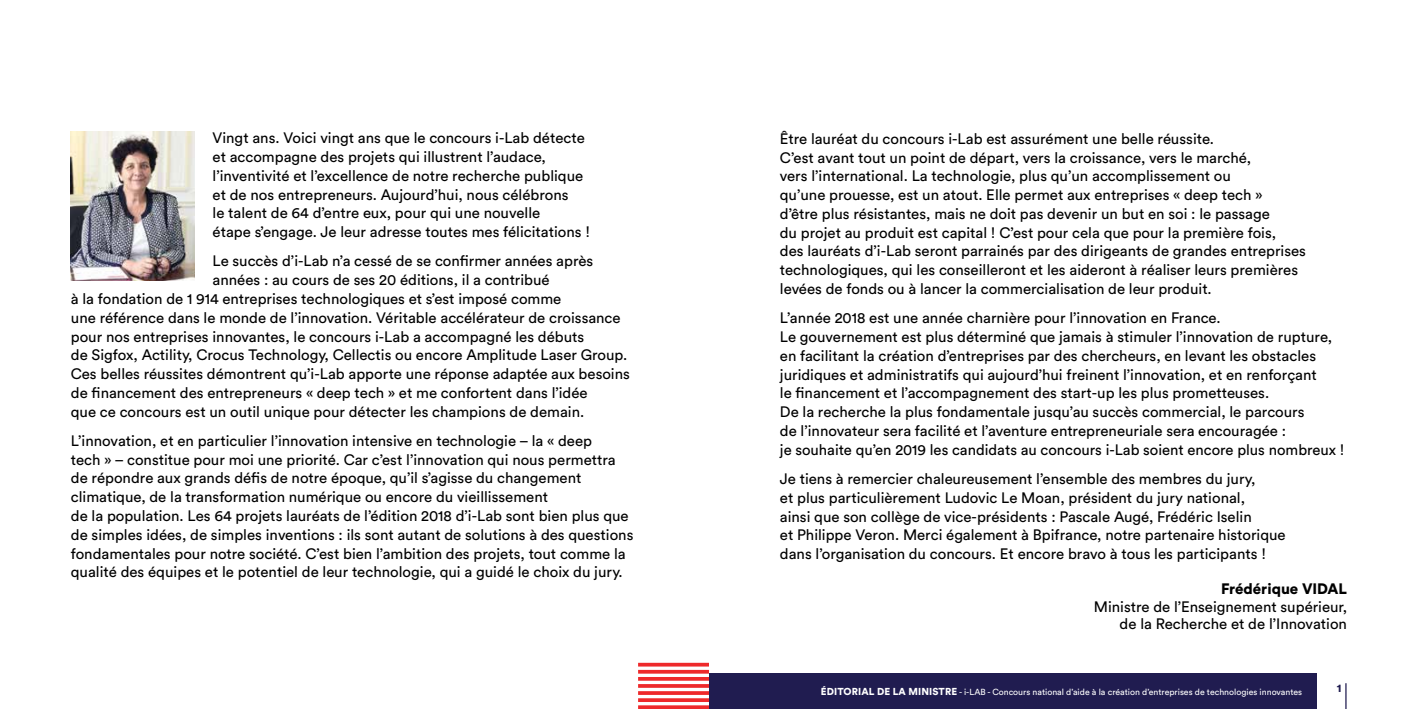
<style>
.page{position:relative;width:1418px;height:709px;background:#fff}
.page>*{position:absolute;margin:0;border:0;box-sizing:border-box;transform-origin:0 0}
.t1{font:15px/18.8px "Circular Std";color:#000}
.t2{font:900 15px "Circular Std";color:#000}
.t3{font:900 11.25px "Circular Std";color:#201c50}
.t4{font:8.75px "Circular Std";color:#fff}
.s1{font-weight:900;font-size:10px}
</style>
<div class="page">
<div style="left:709px;top:674px;width:607px;height:35px;background:#201c50"></div>
<svg style="left:1345px;top:683px;width:1px;height:26px"></svg>
<img style="left:71px;top:131px;width:124px;height:150px">
<svg style="left:638px;top:662px;width:71px;height:4px"></svg>
<hr style="left:638px;top:670px;width:71px;height:3px;background:#ee292b">
<hr style="left:638px;top:677px;width:71px;height:3px;background:#ee292b">
<svg style="left:638px;top:684px;width:71px;height:4px"></svg>
<svg style="left:638px;top:691px;width:71px;height:4px"></svg>
<svg style="left:638px;top:698px;width:71px;height:4px"></svg>
<svg style="left:638px;top:705px;width:71px;height:4px"></svg>
<p class="t1" style="left:212px;top:128px;width:379px">Vingt ans. Voici vingt ans que le concours i-Lab détecte et accompagne des projets qui illustrent l’audace, l’inventivité et l’excellence de notre recherche publique et de nos entrepreneurs. Aujourd’hui, nous célébrons<br>le talent de 64 d’entre eux, pour qui une nouvelle<br>étape s’engage. Je leur adresse toutes mes félicitations !</p>
<p class="t1" style="left:212px;top:252px;width:382px">Le succès d’i-Lab n’a cessé de se confirmer années après</p>
<p class="t1" style="left:212px;top:270px;width:338px">années : au cours de ses 20 éditions, il a contribué</p>
<p class="t1" style="left:71px;top:289px;width:492px">à la fondation de 1 914 entreprises technologiques et s’est imposé comme</p>
<p class="t1" style="left:71px;top:308px;width:551px">une référence dans le monde de l’innovation. Véritable accélérateur de croissance</p>
<p class="t1" style="left:71px;top:327px;width:515px">pour nos entreprises innovantes, le concours i-Lab a accompagné les débuts</p>
<p class="t1" style="left:71px;top:345px;width:558px">de Sigfox, Actility, Crocus Technology, Cellectis ou encore Amplitude Laser Group.</p>
<p class="t1" style="left:71px;top:364px;width:560px">Ces belles réussites démontrent qu’i-Lab apporte une réponse adaptée aux besoins</p>
<p class="t1" style="left:71px;top:383px;width:518px">de financement des entrepreneurs « deep tech » et me confortent dans l’idée</p>
<p class="t1" style="left:71px;top:402px;width:515px">que ce concours est un outil unique pour détecter les champions de demain.</p>
<p class="t1" style="left:71px;top:431px;width:564px">L’innovation, et en particulier l’innovation intensive en technologie – la « deep<br>tech » – constitue pour moi une priorité. Car c’est l’innovation qui nous permettra de répondre aux grands défis de notre époque, qu’il s’agisse du changement climatique, de la transformation numérique ou encore du vieillissement<br>de la population. Les 64 projets lauréats de l’édition 2018 d’i-Lab sont bien plus que de simples idées, de simples inventions : ils sont autant de solutions à des questions fondamentales pour notre société. C’est bien l’ambition des projets, tout comme la qualité des équipes et le potentiel de leur technologie, qui a guidé le choix du jury.</p>
<p class="t1" style="left:780px;top:129px;width:527px">Être lauréat du concours i-Lab est assurément une belle réussite.<br>C’est avant tout un point de départ, vers la croissance, vers le marché,<br>vers l’international. La technologie, plus qu’un accomplissement ou<br>qu’une prouesse, est un atout. Elle permet aux entreprises « deep tech »<br>d’être plus résistantes, mais ne doit pas devenir un but en soi : le passage<br>du projet au produit est capital ! C’est pour cela que pour la première fois,<br>des lauréats d’i-Lab seront parrainés par des dirigeants de grandes entreprises technologiques, qui les conseilleront et les aideront à réaliser leurs premières levées de fonds ou à lancer la commercialisation de leur produit.</p>
<p class="t1" style="left:780px;top:308px;width:566px">L’année 2018 est une année charnière pour l’innovation en France.<br>Le gouvernement est plus déterminé que jamais à stimuler l’innovation de rupture, en facilitant la création d’entreprises par des chercheurs, en levant les obstacles juridiques et administratifs qui aujourd’hui freinent l’innovation, et en renforçant<br>le financement et l’accompagnement des start-up les plus prometteuses.<br>De la recherche la plus fondamentale jusqu’au succès commercial, le parcours<br>de l’innovateur sera facilité et l’aventure entrepreneuriale sera encouragée :<br>je souhaite qu’en 2019 les candidats au concours i-Lab soient encore plus nombreux !</p>
<p class="t1" style="left:780px;top:469px;width:507px">Je tiens à remercier chaleureusement l’ensemble des membres du jury,<br>et plus particulièrement Ludovic Le Moan, président du jury national,<br>ainsi que son collège de vice-présidents : Pascale Augé, Frédéric Iselin<br>et Philippe Veron. Merci également à Bpifrance, notre partenaire historique dans l’organisation du concours. Et encore bravo à tous les participants !</p>
<p class="t2" style="left:1221px;top:579px;width:127px">Frédérique VIDAL</p>
<p class="t1" style="left:1093px;top:597px;width:255px;line-height:17.5px;text-align:right">Ministre de l’Enseignement supérieur, de la Recherche et de l’Innovation</p>
<p class="t4" style="left:820px;top:686px;width:483px"><span class="s1">ÉDITORIAL DE LA MINISTRE</span> - i-LAB - Concours national d’aide à la création d’entreprises de technologies innovantes</p>
<p class="t3" style="left:1336px;top:680px;width:6px">1</p>
</div>
